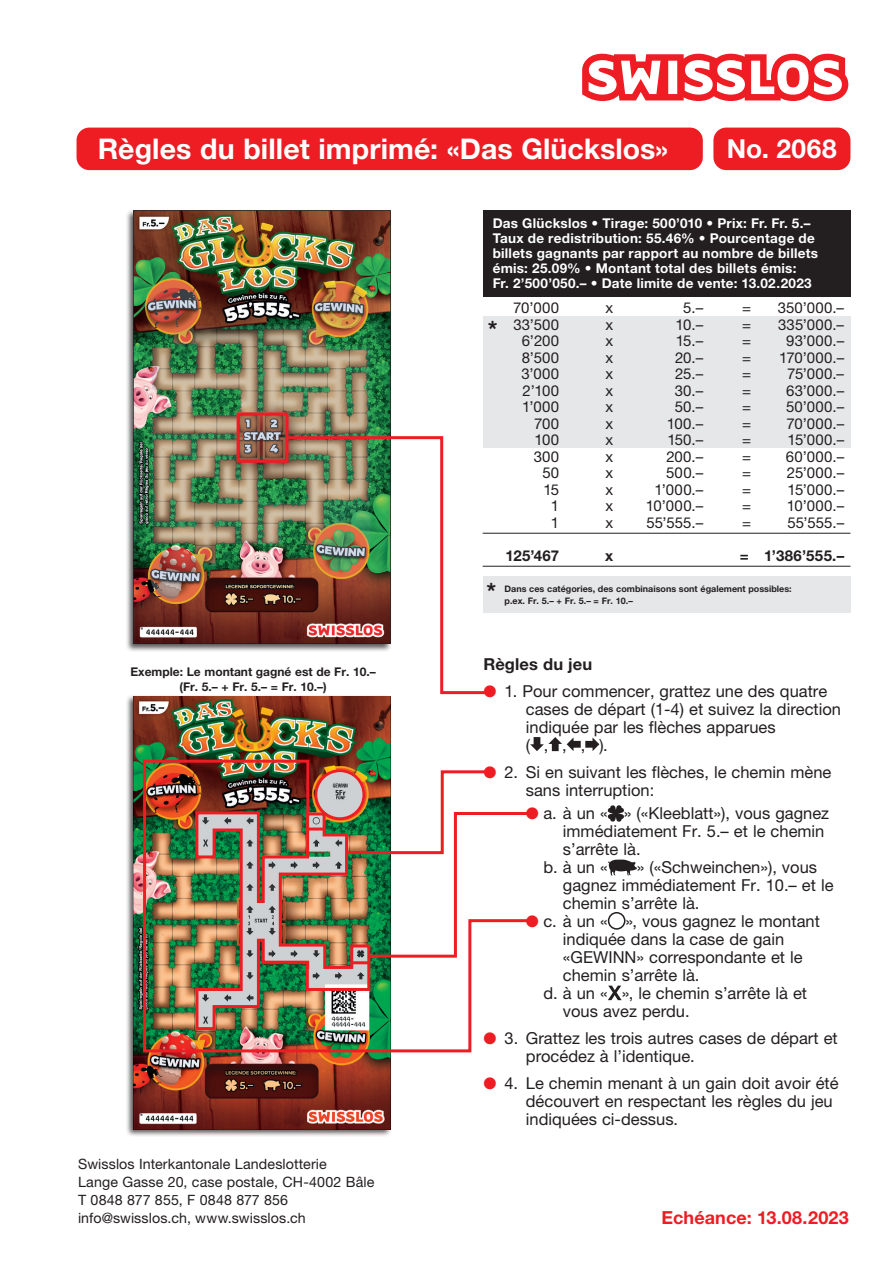
<style>
.page{position:relative;width:893px;height:1263px;background:#fff}
.page>*{position:absolute;margin:0;border:0;box-sizing:border-box;transform-origin:0 0}
.t1{font:700 28.5px "Helvetica Neue LT Std";color:#fff}
.t2{font:700 26.25px "Helvetica Neue LT Std";letter-spacing:.02em;color:#fff}
.t3{font:700 24px "Helvetica Neue LT Std";color:#231f20}
.t4{font:700 18px "Helvetica Neue LT Std";letter-spacing:.01em;color:#ee1d23}
.t5{font:16.5px/18px "Helvetica Neue LT Std";color:#231f20}
.t6{font:700 16.5px "Helvetica Neue LT Std";letter-spacing:.01em;color:#231f20}
.t7{font:15px "Helvetica Neue LT Std";letter-spacing:.025em;color:#231f20}
.t8{font:700 15px "Helvetica Neue LT Std";letter-spacing:.025em;color:#231f20}
.t9{font:14.25px/18px "Helvetica Neue LT Std";letter-spacing:.005em;color:#231f20}
.t10{font:700 13.5px/15px "Helvetica Neue LT Std";letter-spacing:.02em;color:#fff}
.t11{font:700 12px/15px "Helvetica Neue LT Std";color:#231f20;text-align:center}
.t12{font:700 9px/12px "Helvetica Neue LT Std";color:#231f20}
.s1{color:#ee1d23}
</style>
<div class="page">
<div style="left:483px;top:316px;width:367px;height:132px;background:#e6e7e9"></div>
<svg style="left:530px;top:737px;width:69px;height:14px"></svg>
<svg style="left:608px;top:805px;width:16px;height:17px"></svg>
<svg style="left:608px;top:859px;width:29px;height:17px"></svg>
<div style="left:608px;top:912px;width:17px;height:18px;border:2px solid #231f20;border-radius:50%"></div>
<svg style="left:608px;top:985px;width:14px;height:15px"></svg>
<hr style="left:483px;top:533px;width:367px;height:1px;background:#231f20">
<hr style="left:483px;top:566px;width:367px;height:1px;background:#231f20">
<div style="left:483px;top:210px;width:367px;height:87px;background:#231f20"></div>
<div style="left:483px;top:577px;width:367px;height:36px;background:#e6e7e9"></div>
<svg style="left:582px;top:54px;width:266px;height:47px"></svg>
<div style="left:77px;top:128px;width:626px;height:42px;background:#ee1d23;border-radius:13px"></div>
<div style="left:713px;top:128px;width:137px;height:42px;background:#ee1d23;border-radius:13px"></div>
<div style="left:125px;top:209px;width:267px;height:443px;background:#231f20;opacity:.75"></div>
<img style="left:133px;top:211px;width:257px;height:433px">
<div style="left:237px;top:412px;width:52px;height:51px;border:3px solid #ee1d23"></div>
<img style="left:286px;top:435px;width:205px;height:260px">
<div style="left:125px;top:694px;width:267px;height:444px;background:#231f20;opacity:.75"></div>
<img style="left:133px;top:696px;width:257px;height:433px">
<img style="left:142px;top:758px;width:330px;height:296px">
<svg style="left:194px;top:769px;width:338px;height:262px"></svg>
<h1 class="t1" style="left:98px;top:131px;width:572px">Règles du billet imprimé: «Das Glückslos»</h1>
<h2 class="t2" style="left:727px;top:133px;width:111px">No. 2068</h2>
<p class="t11" style="left:131px;top:664px;width:247px">Exemple: Le montant gagné est de Fr. 10.– (Fr. 5.– + Fr. 5.– = Fr. 10.–)</p>
<p class="t9" style="left:78px;top:1154px;width:298px">Swisslos Interkantonale Landeslotterie<br>Lange Gasse 20, case postale, CH-4002 Bâle T 0848 877 855, F 0848 877 856 info@swisslos.ch, www.swisslos.ch</p>
<p class="t10" style="left:493px;top:215px;width:327px">Das Glückslos • Tirage: 500’010 • Prix: Fr. Fr. 5.– Taux de redistribution: 55.46% • Pourcentage de billets gagnants par rapport au nombre de billets émis: 25.09% • Montant total des billets émis:<br>Fr. 2’500’050.– • Date limite de vente: 13.02.2023</p>
<p class="t7" style="left:513px;top:299px;width:48px">70’000</p>
<p class="t7" style="left:605px;top:299px;width:9px">x</p>
<p class="t7" style="left:683px;top:299px;width:21px">5.–</p>
<p class="t7" style="left:742px;top:299px;width:10px">=</p>
<p class="t7" style="left:778px;top:299px;width:68px">350’000.–</p>
<p class="t7" style="left:513px;top:315px;width:47px">33’500</p>
<p class="t7" style="left:605px;top:315px;width:9px">x</p>
<p class="t7" style="left:676px;top:315px;width:29px">10.–</p>
<p class="t7" style="left:742px;top:315px;width:10px">=</p>
<p class="t7" style="left:778px;top:315px;width:67px">335’000.–</p>
<p class="t7" style="left:522px;top:332px;width:39px">6’200</p>
<p class="t7" style="left:605px;top:332px;width:9px">x</p>
<p class="t7" style="left:676px;top:332px;width:29px">15.–</p>
<p class="t7" style="left:742px;top:332px;width:10px">=</p>
<p class="t7" style="left:786px;top:332px;width:59px">93’000.–</p>
<p class="t7" style="left:522px;top:348px;width:39px">8’500</p>
<p class="t7" style="left:605px;top:348px;width:9px">x</p>
<p class="t7" style="left:675px;top:348px;width:30px">20.–</p>
<p class="t7" style="left:742px;top:348px;width:10px">=</p>
<p class="t7" style="left:779px;top:348px;width:66px">170’000.–</p>
<p class="t7" style="left:521px;top:365px;width:39px">3’000</p>
<p class="t7" style="left:605px;top:365px;width:9px">x</p>
<p class="t7" style="left:675px;top:365px;width:29px">25.–</p>
<p class="t7" style="left:742px;top:365px;width:10px">=</p>
<p class="t7" style="left:787px;top:365px;width:59px">75’000.–</p>
<p class="t7" style="left:522px;top:381px;width:38px">2’100</p>
<p class="t7" style="left:605px;top:381px;width:9px">x</p>
<p class="t7" style="left:675px;top:381px;width:30px">30.–</p>
<p class="t7" style="left:742px;top:381px;width:10px">=</p>
<p class="t7" style="left:786px;top:381px;width:60px">63’000.–</p>
<p class="t7" style="left:522px;top:398px;width:39px">1’000</p>
<p class="t7" style="left:605px;top:398px;width:9px">x</p>
<p class="t7" style="left:675px;top:398px;width:30px">50.–</p>
<p class="t7" style="left:742px;top:398px;width:10px">=</p>
<p class="t7" style="left:786px;top:398px;width:60px">50’000.–</p>
<p class="t7" style="left:534px;top:414px;width:27px">700</p>
<p class="t7" style="left:605px;top:414px;width:9px">x</p>
<p class="t7" style="left:667px;top:414px;width:38px">100.–</p>
<p class="t7" style="left:742px;top:414px;width:10px">=</p>
<p class="t7" style="left:786px;top:414px;width:59px">70’000.–</p>
<p class="t7" style="left:535px;top:431px;width:26px">100</p>
<p class="t7" style="left:605px;top:431px;width:9px">x</p>
<p class="t7" style="left:667px;top:431px;width:37px">150.–</p>
<p class="t7" style="left:742px;top:431px;width:10px">=</p>
<p class="t7" style="left:787px;top:431px;width:58px">15’000.–</p>
<p class="t7" style="left:534px;top:447px;width:27px">300</p>
<p class="t7" style="left:605px;top:447px;width:9px">x</p>
<p class="t7" style="left:666px;top:447px;width:38px">200.–</p>
<p class="t7" style="left:742px;top:447px;width:10px">=</p>
<p class="t7" style="left:786px;top:447px;width:60px">60’000.–</p>
<p class="t7" style="left:543px;top:464px;width:18px">50</p>
<p class="t7" style="left:605px;top:464px;width:9px">x</p>
<p class="t7" style="left:666px;top:464px;width:38px">500.–</p>
<p class="t7" style="left:742px;top:464px;width:10px">=</p>
<p class="t7" style="left:787px;top:464px;width:59px">25’000.–</p>
<p class="t7" style="left:543px;top:480px;width:17px">15</p>
<p class="t7" style="left:605px;top:480px;width:9px">x</p>
<p class="t7" style="left:654px;top:480px;width:50px">1’000.–</p>
<p class="t7" style="left:742px;top:480px;width:10px">=</p>
<p class="t7" style="left:787px;top:480px;width:58px">15’000.–</p>
<p class="t7" style="left:551px;top:497px;width:10px">1</p>
<p class="t7" style="left:605px;top:497px;width:9px">x</p>
<p class="t7" style="left:646px;top:497px;width:59px">10’000.–</p>
<p class="t7" style="left:742px;top:497px;width:10px">=</p>
<p class="t7" style="left:787px;top:497px;width:59px">10’000.–</p>
<p class="t7" style="left:551px;top:513px;width:10px">1</p>
<p class="t7" style="left:605px;top:513px;width:9px">x</p>
<p class="t7" style="left:646px;top:513px;width:58px">55’555.–</p>
<p class="t7" style="left:742px;top:513px;width:10px">=</p>
<p class="t7" style="left:787px;top:513px;width:58px">55’555.–</p>
<p class="t8" style="left:506px;top:546px;width:55px">125’467</p>
<p class="t8" style="left:605px;top:546px;width:10px">x</p>
<p class="t8" style="left:740px;top:546px;width:106px">= 1’386’555.–</p>
<h3 class="t3" style="left:486px;top:577px;width:11px">*</h3>
<p class="t12" style="left:504px;top:583px;width:289px">Dans ces catégories, des combinaisons sont également possibles: p.ex. Fr. 5.– + Fr. 5.– = Fr. 10.–</p>
<h3 class="t3" style="left:488px;top:314px;width:11px">*</h3>
<p class="t6" style="left:483px;top:654px;width:110px">Règles du jeu</p>
<p class="t5" style="left:526px;top:682px;width:317px;text-indent:-43px"><span class="s1">●</span> 1. Pour commencer, grattez une des quatre cases de départ (1-4) et suivez la direction indiquée par les flèches apparues (,,,).</p>
<p class="t5" style="left:526px;top:763px;width:307px;text-indent:-42px"><span class="s1">●</span> 2. Si en suivant les flèches, le chemin mène sans interruption:</p>
<p class="t5" style="left:526px;top:803px;width:305px"><span class="s1">●</span> a. à un « » («Kleeblatt»), vous gagnez</p>
<p class="t5" style="left:563px;top:821px;width:263px">immédiatement Fr. 5.– et le chemin</p>
<p class="t5" style="left:563px;top:839px;width:79px">s’arrête là.</p>
<p class="t5" style="left:543px;top:857px;width:66px">b. à un «</p>
<p class="t5" style="left:563px;top:857px;width:272px;text-indent:74px">» («Schweinchen»), vous gagnez immédiatement Fr. 10.– et le chemin s’arrête là.</p>
<p class="t5" style="left:526px;top:911px;width:295px"><span class="s1">●</span> c. à un « », vous gagnez le montant</p>
<p class="t5" style="left:563px;top:929px;width:223px">indiquée dans la case de gain</p>
<p class="t5" style="left:563px;top:947px;width:241px">«GEWINN» correspondante et le</p>
<p class="t5" style="left:563px;top:965px;width:138px">chemin s’arrête là.</p>
<p class="t5" style="left:543px;top:983px;width:265px">d. à un « », le chemin s’arrête là et</p>
<p class="t5" style="left:563px;top:1001px;width:128px">vous avez perdu.</p>
<p class="t5" style="left:526px;top:1028px;width:313px;text-indent:-43px"><span class="s1">●</span> 3. Grattez les trois autres cases de départ et procédez à l’identique.</p>
<p class="t5" style="left:526px;top:1073px;width:314px;text-indent:-42px"><span class="s1">●</span> 4. Le chemin menant à un gain doit avoir été découvert en respectant les règles du jeu indiquées ci-dessus.</p>
<p class="t4" style="left:661px;top:1206px;width:189px">Echéance: 13.08.2023</p>
</div>
